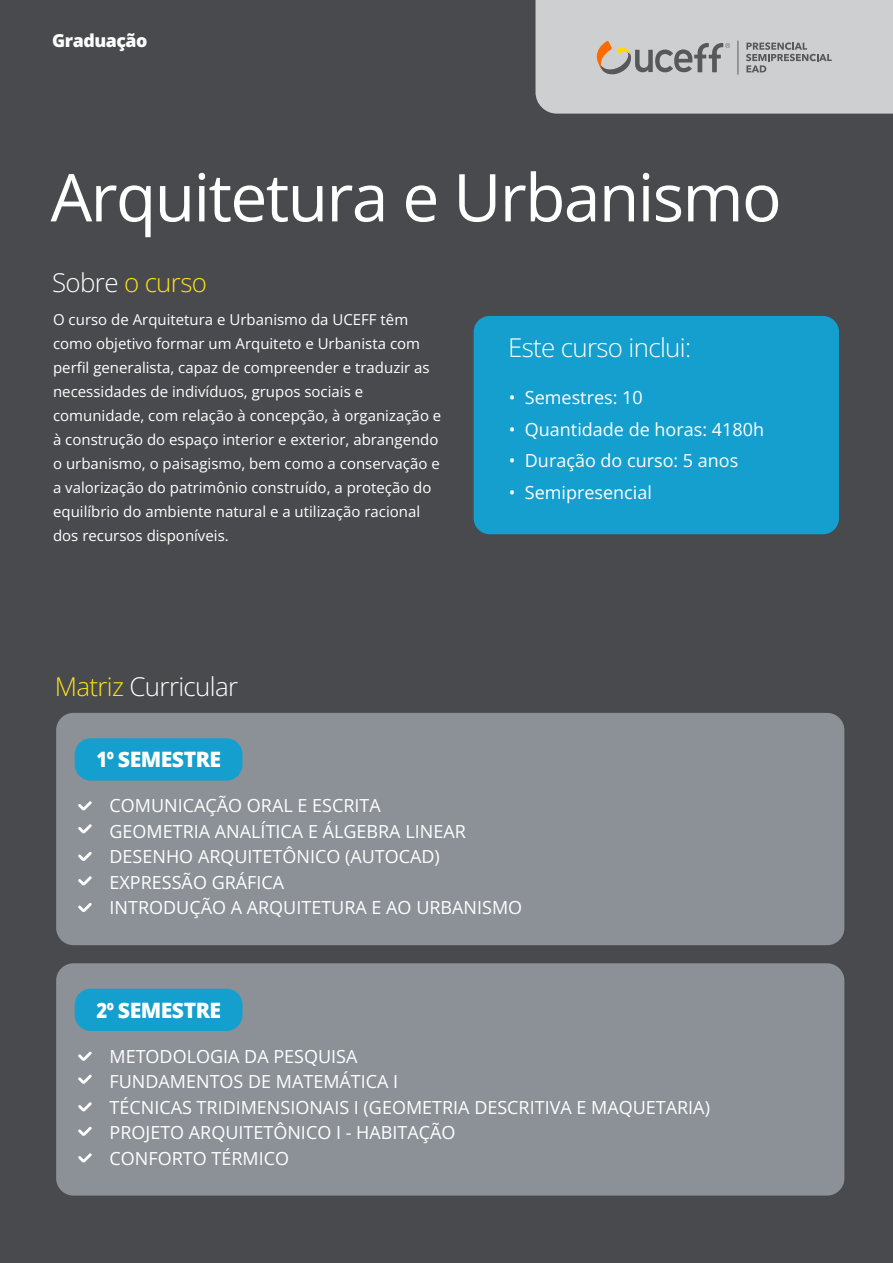
<style>
.page{position:relative;width:893px;height:1263px;background:#484a4d}
.page>*{position:absolute;margin:0;border:0;box-sizing:border-box;transform-origin:0 0}
.t1{font:66px "Open Sans";letter-spacing:-.025em;color:#fff}
.t2{font:300 25.95px "Open Sans";letter-spacing:-.025em;color:#fff}
.t3{font:300 25.95px "Open Sans";letter-spacing:-.025em;color:#fde01a}
.t4{font:800 21.3px "Open Sans";letter-spacing:-.025em;color:#fff;scale:.87 1}
.t5{font:18px/25.5px "Open Sans";color:#fff}
.t6{font:800 17.7px "Open Sans";letter-spacing:-.025em;color:#fefefe}
.t7{font:15px/24px "Open Sans";color:#fff}
.s1{color:#fff}
.s2{color:#fde01a}
</style>
<div class="page">
<div style="left:474px;top:316px;width:365px;height:218px;background:#149fce;border-radius:16px"></div>
<div style="left:56px;top:713px;width:788px;height:232px;background:#8c9197;border-radius:17px"></div>
<div style="left:75px;top:738px;width:167px;height:43px;background:#149fce;border-radius:16px"></div>
<svg style="left:78px;top:801px;width:14px;height:9px"></svg>
<svg style="left:78px;top:824px;width:14px;height:9px"></svg>
<svg style="left:78px;top:852px;width:14px;height:9px"></svg>
<svg style="left:78px;top:876px;width:14px;height:9px"></svg>
<svg style="left:78px;top:903px;width:14px;height:9px"></svg>
<div style="left:56px;top:963px;width:788px;height:232px;background:#8c9197;border-radius:17px"></div>
<div style="left:75px;top:989px;width:167px;height:42px;background:#149fce;border-radius:16px"></div>
<svg style="left:78px;top:1052px;width:14px;height:9px"></svg>
<svg style="left:78px;top:1075px;width:14px;height:9px"></svg>
<svg style="left:78px;top:1102px;width:14px;height:9px"></svg>
<svg style="left:78px;top:1127px;width:14px;height:9px"></svg>
<svg style="left:78px;top:1153px;width:14px;height:9px"></svg>
<svg style="left:535px;top:0;width:358px;height:114px"></svg>
<p class="t6" style="left:52px;top:27px;width:97px">Graduação</p>
<h1 class="t1" style="left:51px;top:152px;width:733px">Arquitetura e Urbanismo</h1>
<h2 class="t3" style="left:52px;top:265px;width:156px"><span class="s1">Sobre</span> o curso</h2>
<p class="t7" style="left:53px;top:307px;width:390px">O curso de Arquitetura e Urbanismo da UCEFF têm como objetivo formar um Arquiteto e Urbanista com perfil generalista, capaz de compreender e traduzir as necessidades de indivíduos, grupos sociais e comunidade, com relação à concepção, à organização e à construção do espaço interior e exterior, abrangendo o urbanismo, o paisagismo, bem como a conservação e a valorização do patrimônio construído, a proteção do equilíbrio do ambiente natural e a utilização racional dos recursos disponíveis.</p>
<h2 class="t2" style="left:55px;top:669px;width:185px"><span class="s2">Matriz</span> Curricular</h2>
<h2 class="t2" style="left:508px;top:330px;width:185px">Este curso inclui:</h2>
<p class="t5" style="left:509px;top:384px;width:135px">• Semestres: 10</p>
<p class="t5" style="left:509px;top:416px;width:257px">• Quantidade de horas: 4180h</p>
<p class="t5" style="left:509px;top:447px;width:231px">• Duração do curso: 5 anos</p>
<p class="t5" style="left:509px;top:479px;width:145px">• Semipresencial</p>
<h3 class="t4" style="left:96px;top:743px;width:145px">1º SEMESTRE</h3>
<p class="t5" style="left:110px;top:792px;width:414px">COMUNICAÇÃO ORAL E ESCRITA<br>GEOMETRIA ANALÍTICA E ÁLGEBRA LINEAR<br>DESENHO ARQUITETÔNICO (AUTOCAD)<br>EXPRESSÃO GRÁFICA<br>INTRODUÇÃO A ARQUITETURA E AO URBANISMO</p>
<h3 class="t4" style="left:96px;top:994px;width:145px">2º SEMESTRE</h3>
<p class="t5" style="left:110px;top:1043px;width:602px">METODOLOGIA DA PESQUISA<br>FUNDAMENTOS DE MATEMÁTICA I<br>TÉCNICAS TRIDIMENSIONAIS I (GEOMETRIA DESCRITIVA E MAQUETARIA)<br>PROJETO ARQUITETÔNICO I - HABITAÇÃO<br>CONFORTO TÉRMICO</p>
</div>
